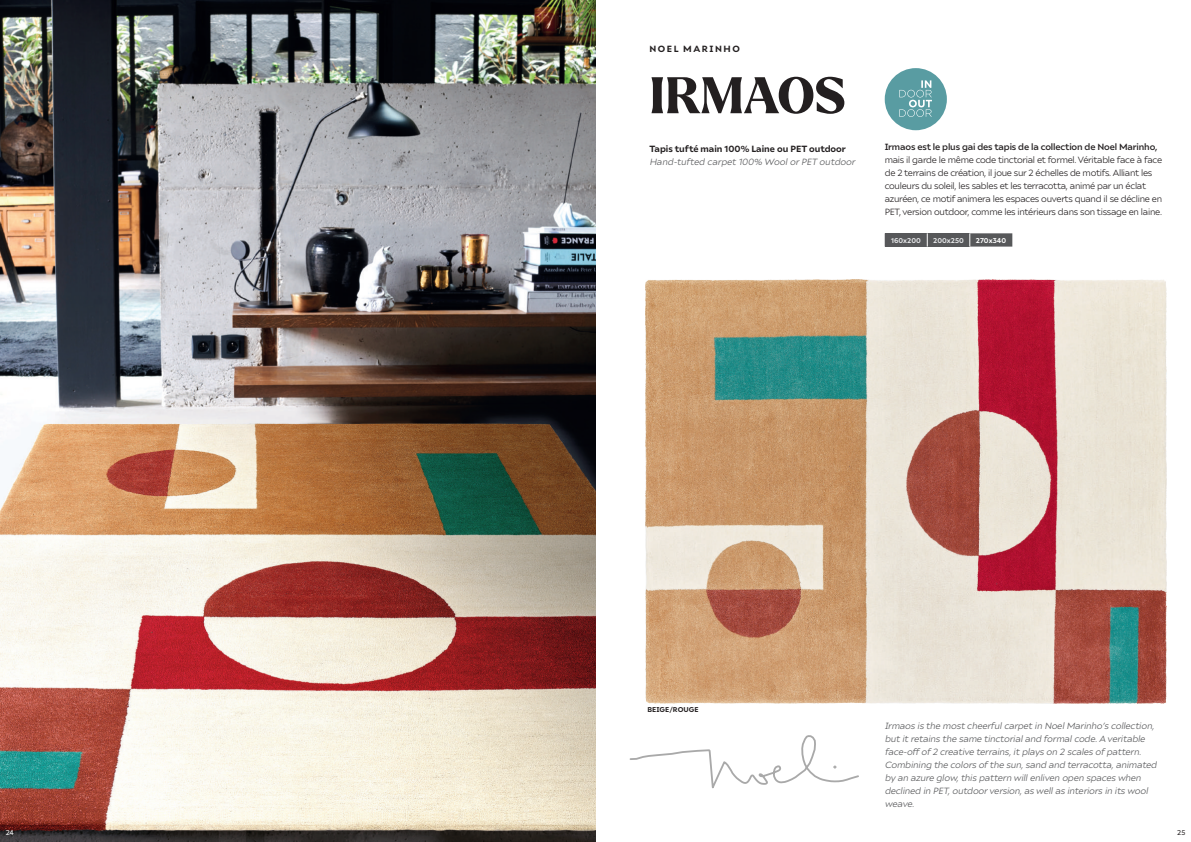
<style>
.page{position:relative;width:1191px;height:842px;background:#fff}
.page>*{position:absolute;margin:0;border:0;box-sizing:border-box;transform-origin:0 0}
.t1{font:800 50px "Larken";color:#231f20}
.t2{font:italic 9px/13px "Ariana Pro";letter-spacing:-.01em;color:#57585a}
.t3{font:9px/13px "Ariana Pro";letter-spacing:-.03em;color:#231f20}
.t4{font:500 9px "Ariana Pro";letter-spacing:-.015em;color:#231f20}
.t5{font:700 9px "Ariana Pro";color:#231f20}
.t6{font:700 9px "Ariana Pro";letter-spacing:.17em;color:#231f20}
.t7{font:700 7px "Ariana Pro";color:#e6e7e9}
.t8{font:700 7px "Ariana Pro";letter-spacing:.01em;color:#231f20}
.t9{font:700 7px "Ariana Pro";color:#fff}
.t10{font:7px "Ariana Pro";color:#fff}
.t11{font:7px "Ariana Pro";color:#231f20}
</style>
<div class="page">
<div style="left:884px;top:68px;width:63px;height:62px;background:#599ca2;border-radius:50%"></div>
<svg style="left:899px;top:80px;width:33px;height:37px"></svg>
<img style="left:645px;top:280px;width:521px;height:423px">
<img style="left:0;top:0;width:595px;height:842px">
<svg style="left:629px;top:735px;width:230px;height:54px"></svg>
<svg style="left:884px;top:233px;width:128px;height:14px;background:#5d5e60"></svg>
<p class="t6" style="left:649px;top:43px;width:92px">NOEL MARINHO</p>
<h1 class="t1" style="left:649px;top:63px;width:198px">IRMAOS</h1>
<p class="t5" style="left:649px;top:142px;width:198px">Tapis tufté main 100% Laine ou PET outdoor</p>
<p class="t2" style="left:649px;top:154px;width:207px">Hand-tufted carpet 100% Wool or PET outdoor</p>
<p class="t4" style="left:884px;top:140px;width:274px">Irmaos est le plus gai des tapis de la collection de Noel Marinho,</p>
<p class="t3" style="left:884px;top:153px;width:279px">mais il garde le même code tinctorial et formel. Véritable face à face de 2 terrains de création, il joue sur 2 échelles de motifs. Alliant les couleurs du soleil, les sables et les terracotta, animé par un éclat azuréen, ce motif animera les espaces ouverts quand il se décline en PET, version outdoor, comme les intérieurs dans son tissage en laine.</p>
<p class="t7" style="left:891px;top:235px;width:31px">160x200</p>
<p class="t7" style="left:933px;top:235px;width:32px">200x250</p>
<p class="t9" style="left:976px;top:235px;width:32px">270x340</p>
<p class="t8" style="left:647px;top:705px;width:53px">BEIGE/ROUGE</p>
<p class="t2" style="left:884px;top:718px;width:273px">Irmaos is the most cheerful carpet in Noel Marinho’s collection, but it retains the same tinctorial and formal code. A veritable face-off of 2 creative terrains, it plays on 2 scales of pattern.<br>Combining the colors of the sun, sand and terracotta, animated by an azure glow, this pattern will enliven open spaces when declined in PET, outdoor version, as well as interiors in its wool weave.</p>
<p class="t10" style="left:6px;top:828px;width:10px">24</p>
<p class="t11" style="left:1177px;top:828px;width:10px">25</p>
</div>
